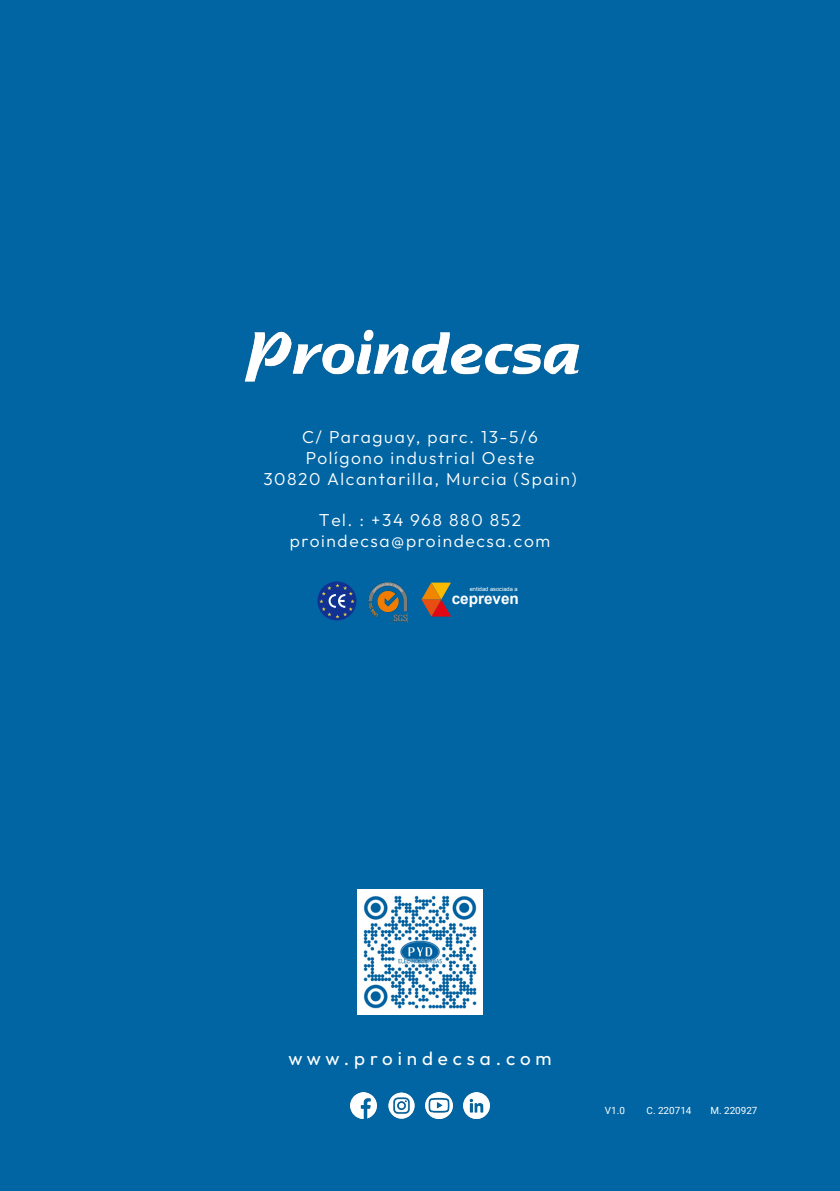
<style>
.page{position:relative;width:840px;height:1191px;background:#fff}
.page>*{position:absolute;margin:0;border:0;box-sizing:border-box;transform-origin:0 0}
.t1{font:100 18.8px "Outfit";letter-spacing:.26em;color:#fff}
.t2{font:100 17.4px "Outfit";letter-spacing:.095em;color:#fff}
.t3{font:700 15.4px "Arial";color:#fff}
.t4{font:9.8px "Roboto";color:#fff}
.t5{font:5.8px "Arial";color:#fff}
</style>
<div class="page">
<div style="left:0;top:0;width:839px;height:1191px;background:#0065a2"></div>
<img style="left:244px;top:329px;width:336px;height:53px">
<svg style="left:421px;top:582px;width:30px;height:34px"></svg>
<svg style="left:317px;top:581px;width:39px;height:39px"></svg>
<img style="left:368px;top:582px;width:41px;height:40px">
<img style="left:357px;top:889px;width:125px;height:125px">
<img style="left:350px;top:1092px;width:26px;height:26px">
<img style="left:388px;top:1092px;width:26px;height:26px">
<img style="left:425px;top:1092px;width:27px;height:26px">
<img style="left:463px;top:1092px;width:26px;height:26px">
<p class="t2" style="left:302px;top:426px;width:237px">C/ Paraguay, parc. 13-5/6</p>
<p class="t2" style="left:305px;top:447px;width:230px">Polígono industrial Oeste</p>
<p class="t2" style="left:263px;top:468px;width:315px">30820 Alcantarilla, Murcia (Spain)</p>
<p class="t2" style="left:318px;top:510px;width:204px">Tel. : +34 968 880 852</p>
<p class="t2" style="left:290px;top:530px;width:262px">proindecsa@proindecsa.com</p>
<p class="t5" style="left:469px;top:585px;width:49px">entidad asociada a</p>
<p class="t3" style="left:451px;top:588px;width:69px">cepreven</p>
<p class="t1" style="left:288px;top:1047px;width:265px">www.proindecsa.com</p>
<p class="t4" style="left:604px;top:1103px;width:22px">V1.0</p>
<p class="t4" style="left:646px;top:1103px;width:46px">C. 220714</p>
<p class="t4" style="left:710px;top:1103px;width:49px">M. 220927</p>
</div>
